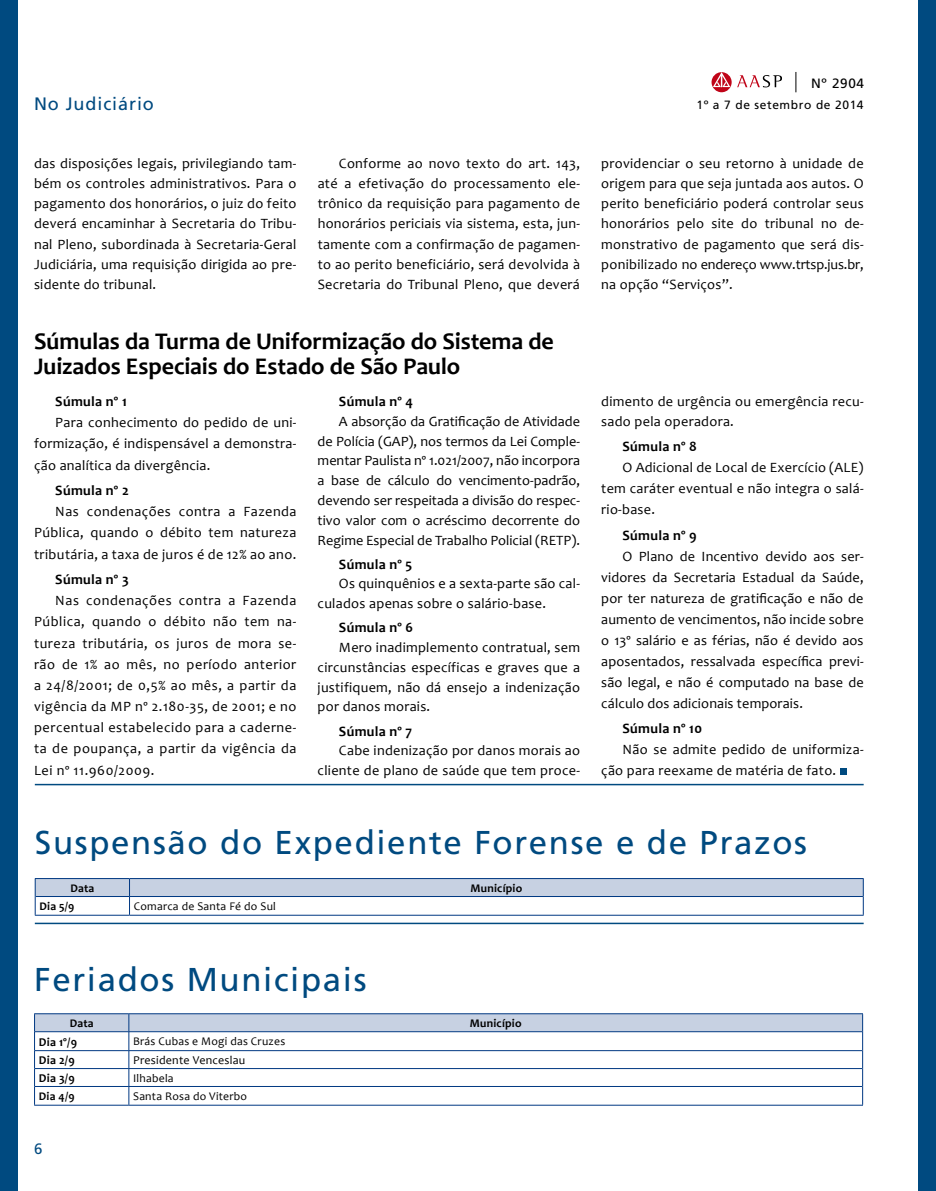
<style>
.page{position:relative;width:936px;height:1191px;background:#fff}
.page>*{position:absolute;margin:0;border:0;box-sizing:border-box;transform-origin:0 0}
.t1{font:33px "Frutiger";letter-spacing:.05em;color:#004a80}
.t2{font:700 24px/25.5px "Candara";letter-spacing:-.005em;color:#000}
.t3{font:18px "Frutiger";letter-spacing:.05em;color:#004a80}
.t4{font:15px "Frutiger";color:#004a80}
.t5{font:14.25px/20.2px "Candara";letter-spacing:.02em;color:#000;text-align:justify}
.t6{font:700 14.25px "Candara";letter-spacing:.02em;color:#000}
.t7{font:13.5px "Frutiger";letter-spacing:.05em;color:#000}
.t8{font:12px "Frutiger";letter-spacing:.05em;color:#000}
.t9{font:700 12px "Candara";letter-spacing:.02em;color:#000}
.t10{font:12px "Candara";letter-spacing:.02em;color:#000}
.t11{font:11.7px "Candara";letter-spacing:.02em;color:#000}
.t12{font:700 11.7px "Candara";letter-spacing:.02em;color:#000}
</style>
<div class="page">
<div style="left:0;top:0;width:17px;height:1191px;background:#004a80"></div>
<div style="left:918px;top:0;width:17px;height:1191px;background:#004a80"></div>
<svg style="left:737px;top:75px;width:45px;height:12px"></svg>
<svg style="left:711px;top:72px;width:20px;height:20px"></svg>
<svg style="left:712px;top:72px;width:18px;height:15px"></svg>
<svg style="left:795px;top:72px;width:1px;height:20px"></svg>
<hr style="left:935px;top:0;width:1px;height:1191px;background:#004a80">
<hr style="left:35px;top:784px;width:828px;height:1px;background:#004a80">
<hr style="left:35px;top:922px;width:828px;height:2px;background:#004a80">
<svg style="left:34px;top:1013px;width:829px;height:91px"></svg>
<hr style="left:34px;top:1104px;width:95px;height:1px;background:#003882">
<hr style="left:129px;top:1104px;width:733px;height:1px;background:#003882">
<svg style="left:35px;top:878px;width:828px;height:36px"></svg>
<hr style="left:35px;top:914px;width:94px;height:1px;background:#003882">
<hr style="left:129px;top:914px;width:734px;height:1px;background:#003882">
<div style="left:839px;top:768px;width:7px;height:7px;background:#004a80"></div>
<p class="t7" style="left:811px;top:75px;width:54px">Nº 2904</p>
<p class="t3" style="left:34px;top:93px;width:121px">No Judiciário</p>
<p class="t8" style="left:696px;top:98px;width:169px">1º a 7 de setembro de 2014</p>
<p class="t5" style="left:34px;top:153px;width:264px">das disposições legais, privilegiando tam&shy;bém os controles administrativos. Para o pagamento dos honorários, o juiz do feito deverá encaminhar à Secretaria do Tribu&shy;nal Pleno, subordinada à Secretaria-Geral Judiciária, uma requisição dirigida ao pre&shy;sidente do tribunal.</p>
<p class="t5" style="left:317px;top:153px;width:264px;text-indent:21px">Conforme ao novo texto do art. 143, até a efetivação do processamento ele&shy;trônico da requisição para pagamento de honorários periciais via sistema, esta, jun&shy;tamente com a confirmação de pagamen&shy;to ao perito beneficiário, será devolvida à Secretaria do Tribunal Pleno, que deverá</p>
<p class="t5" style="left:601px;top:153px;width:264px">providenciar o seu retorno à unidade de origem para que seja juntada aos autos. O perito beneficiário poderá controlar seus honorários pelo site do tribunal no de&shy;monstrativo de pagamento que será dis&shy;ponibilizado no endereço www.trtsp.jus.br, na opção “Serviços”.</p>
<h2 class="t2" style="left:34px;top:328px;width:521px">Súmulas da Turma de Uniformização do Sistema de<br>Juizados Especiais do Estado de São Paulo</h2>
<p class="t6" style="left:55px;top:392px;width:73px">Súmula nº 1</p>
<p class="t5" style="left:34px;top:412px;width:264px;line-height:21.1px;text-indent:21px">Para conhecimento do pedido de uni&shy;formização, é indispensável a demonstra&shy;ção analítica da divergência.</p>
<p class="t6" style="left:55px;top:481px;width:75px">Súmula nº 2</p>
<p class="t5" style="left:34px;top:501px;width:264px;line-height:21.1px;text-indent:21px">Nas condenações contra a Fazenda Pública, quando o débito tem natureza tributária, a taxa de juros é de 12% ao ano.</p>
<p class="t6" style="left:55px;top:570px;width:75px">Súmula nº 3</p>
<p class="t5" style="left:34px;top:590px;width:264px;line-height:21.1px;text-indent:21px">Nas condenações contra a Fazenda Pública, quando o débito não tem na&shy;tureza tributária, os juros de mora se&shy;rão de 1% ao mês, no período anterior a 24/8/2001; de 0,5% ao mês, a partir da vigência da MP nº 2.180-35, de 2001; e no percentual estabelecido para a caderne&shy;ta de poupança, a partir da vigência da Lei nº 11.960/2009.</p>
<p class="t5" style="left:601px;top:391px;width:264px">dimento de urgência ou emergência recu&shy;sado pela operadora.</p>
<p class="t6" style="left:622px;top:438px;width:76px">Súmula nº 8</p>
<p class="t5" style="left:601px;top:457px;width:264px;line-height:21px;text-indent:21px">O Adicional de Local de Exercício (ALE) tem caráter eventual e não integra o salá&shy;rio-base.</p>
<p class="t6" style="left:622px;top:526px;width:76px">Súmula nº 9</p>
<p class="t5" style="left:601px;top:545px;width:264px;line-height:21px;text-indent:21px">O Plano de Incentivo devido aos ser&shy;vidores da Secretaria Estadual da Saúde, por ter natureza de gratificação e não de aumento de vencimentos, não incide sobre o 13º salário e as férias, não é devido aos aposentados, ressalvada específica previ&shy;são legal, e não é computado na base de cálculo dos adicionais temporais.</p>
<p class="t6" style="left:622px;top:719px;width:81px">Súmula nº 10</p>
<p class="t5" style="left:601px;top:738px;width:264px;line-height:21px;text-indent:21px">Não se admite pedido de uniformiza&shy;ção para reexame de matéria de fato.</p>
<p class="t6" style="left:339px;top:392px;width:76px">Súmula nº 4</p>
<p class="t5" style="left:317px;top:411px;width:264px;line-height:19.8px;text-indent:21px">A absorção da Gratificação de Atividade de Polícia (GAP), nos termos da Lei Comple&shy;mentar Paulista nº 1.021/2007, não incorpora a base de cálculo do vencimento-padrão, devendo ser respeitada a divisão do respec&shy;tivo valor com o acréscimo decorrente do Regime Especial de Trabalho Policial (RETP).</p>
<p class="t6" style="left:339px;top:555px;width:75px">Súmula nº 5</p>
<p class="t5" style="left:317px;top:573px;width:264px;line-height:19.8px;text-indent:21px">Os quinquênios e a sexta-parte são cal&shy;culados apenas sobre o salário-base.</p>
<p class="t6" style="left:339px;top:618px;width:76px">Súmula nº 6</p>
<p class="t5" style="left:317px;top:637px;width:264px;line-height:19.8px;text-indent:21px">Mero inadimplemento contratual, sem circunstâncias específicas e graves que a justifiquem, não dá ensejo a indenização por danos morais.</p>
<p class="t6" style="left:339px;top:722px;width:75px">Súmula nº 7</p>
<p class="t5" style="left:317px;top:740px;width:264px;line-height:19.8px;text-align:right">Cabe indenização por danos morais ao cliente de plano de saúde que tem proce-</p>
<h1 class="t1" style="left:35px;top:823px;width:773px">Suspensão do Expediente Forense e de Prazos</h1>
<p class="t12" style="left:70px;top:880px;width:25px">Data</p>
<p class="t12" style="left:470px;top:880px;width:53px">Município</p>
<p class="t12" style="left:39px;top:899px;width:36px">Dia 5/9</p>
<p class="t11" style="left:134px;top:899px;width:144px">Comarca de Santa Fé do Sul</p>
<h1 class="t1" style="left:34px;top:960px;width:334px">Feriados Municipais</h1>
<p class="t12" style="left:70px;top:1015px;width:25px">Data</p>
<p class="t12" style="left:470px;top:1015px;width:53px">Município</p>
<p class="t9" style="left:39px;top:1034px;width:40px">Dia 1º/9</p>
<p class="t11" style="left:133px;top:1034px;width:154px">Brás Cubas e Mogi das Cruzes</p>
<p class="t9" style="left:39px;top:1052px;width:37px">Dia 2/9</p>
<p class="t10" style="left:133px;top:1052px;width:114px">Presidente Venceslau</p>
<p class="t9" style="left:39px;top:1070px;width:37px">Dia 3/9</p>
<p class="t11" style="left:133px;top:1070px;width:42px">Ilhabela</p>
<p class="t12" style="left:39px;top:1089px;width:37px">Dia 4/9</p>
<p class="t11" style="left:133px;top:1089px;width:115px">Santa Rosa do Viterbo</p>
<p class="t4" style="left:34px;top:1140px;width:10px">6</p>
</div>
